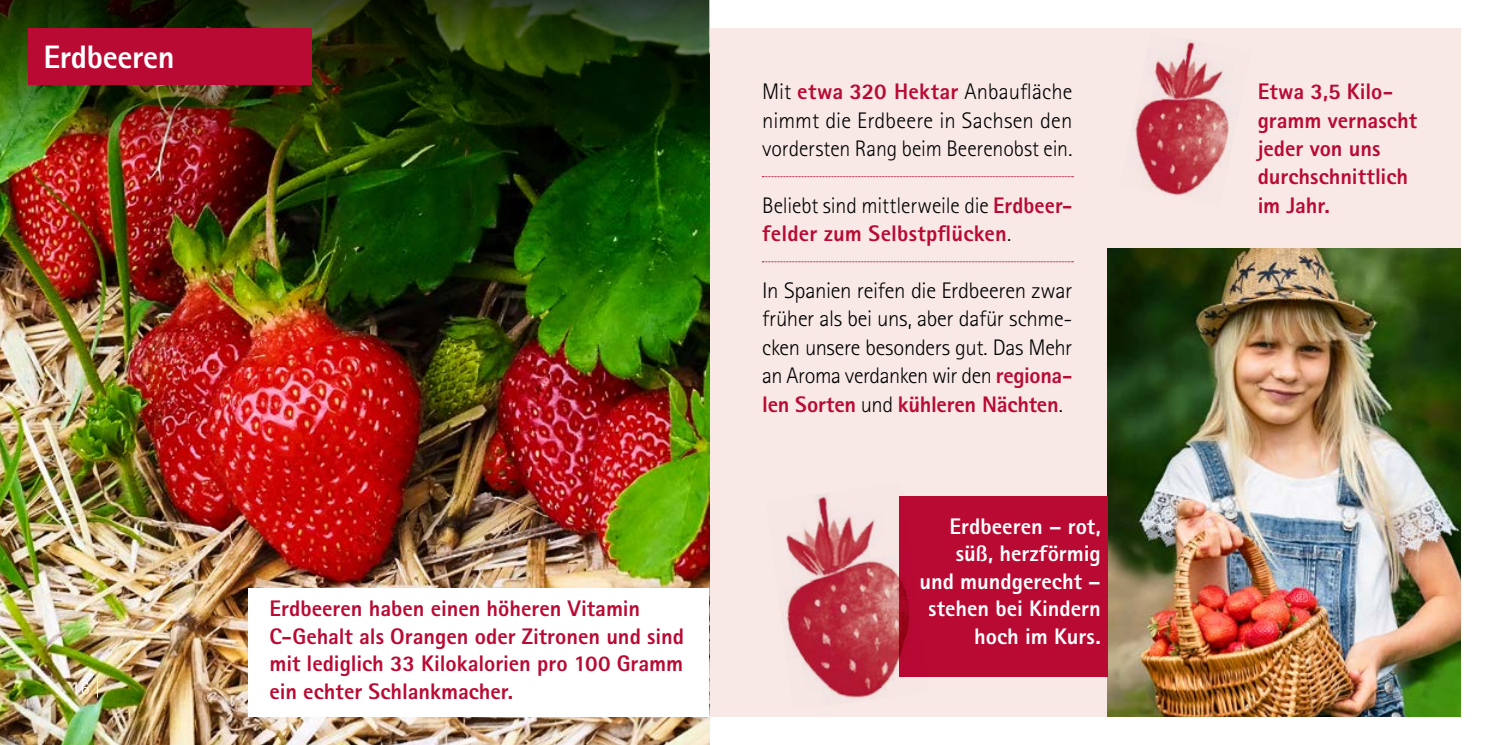
<style>
.page{position:relative;width:1489px;height:745px;background:#fff}
.page>*{position:absolute;margin:0;border:0;box-sizing:border-box;transform-origin:0 0}
.t1{font:800 32.5px "Rotis Sans Serif Pro";letter-spacing:-.01em;color:#fff}
.p_flie_text{font:800 22.5px/28.2px "Rotis Sans Serif Pro";color:#b90a34}
.p_flie_text-2{font:300 22.5px/28.2px "Rotis Sans Serif Pro";letter-spacing:-.01em;color:#000;text-align:justify}
.p_flie_text-3{font:800 22.5px/27.5px "Rotis Sans Serif Pro";color:#fff;text-align:right}
.s1{font-weight:800;color:#b90a34}
.s2{font-weight:300;color:#000}
</style>
<div class="page">
<div style="left:28px;top:28px;width:1432px;height:688px;background:#f8e9e7"></div>
<img style="left:0;top:156px;width:709px;height:588px">
<img style="left:1107px;top:248px;width:353px;height:468px">
<img style="left:0;top:0;width:709px;height:156px">
<div style="left:28px;top:28px;width:284px;height:57px;background:#b90a34"></div>
<div style="left:248px;top:587px;width:461px;height:129px;background:#fff"></div>
<div style="left:899px;top:496px;width:208px;height:180px;background:#b90a34"></div>
<img style="left:783px;top:493px;width:145px;height:207px">
<img style="left:1129px;top:39px;width:105px;height:157px">
<svg style="left:762px;top:176px;width:311px;height:1px"></svg>
<svg style="left:762px;top:261px;width:311px;height:1px"></svg>
<svg style="left:73px;top:678px;width:25px;height:19px"></svg>
<h2 class="t1" style="left:43px;top:36px;width:133px">Erdbeeren</h2>
<p class="p_flie_text" style="left:269px;top:594px;width:416px;line-height:27.5px">Erdbeeren haben einen höheren Vitamin C-Gehalt als Orangen oder Zitronen und sind mit lediglich 33 Kilokalorien pro 100 Gramm ein echter Schlankmacher.</p>
<p class="p_flie_text-2" style="left:762px;top:78px;width:312px">Mit <span class="s1">etwa 320 Hektar</span> Anbaufläche nimmt die Erdbeere in Sachsen den vordersten Rang beim Beerenobst ein.</p>
<p class="p_flie_text" style="left:762px;top:191px;width:312px"><span class="s2">Beliebt sind mittlerweile die</span> Erdbeer&shy;felder zum Selbstpflücken<span class="s2">.</span></p>
<p class="p_flie_text-2" style="left:762px;top:276px;width:312px">In Spanien reifen die Erdbeeren zwar früher als bei uns, aber dafür schme&shy;cken unsere besonders gut. Das Mehr an Aroma verdanken wir den <span class="s1">regiona&shy;len Sorten</span> und <span class="s1">kühleren Nächten</span>.</p>
<p class="p_flie_text-3" style="left:919px;top:511px;width:183px">Erdbeeren – rot, süß, herzförmig und mundgerecht – stehen bei Kindern hoch im Kurs.</p>
<p class="p_flie_text" style="left:1257px;top:77px;width:161px">Etwa 3,5 Kilo&shy;gramm vernascht jeder von uns durchschnittlich im Jahr.</p>
</div>
